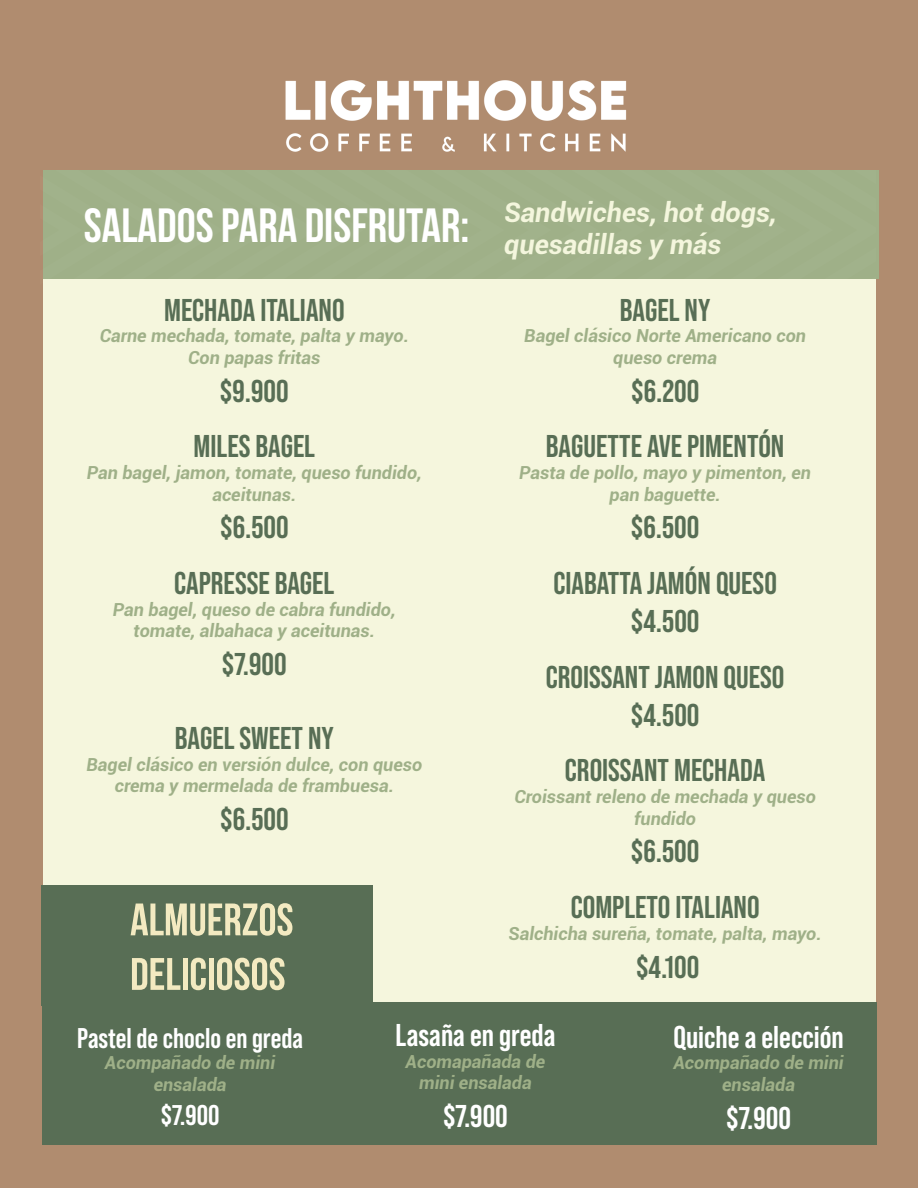
<style>
.page{position:relative;width:918px;height:1188px;background:#b08c6f}
.page>*{position:absolute;margin:0;border:0;box-sizing:border-box;transform-origin:0 0}
.t1{font:700 48px "Bebas Neue";color:#fff}
.t2{font:700 31.5px/55.8px "Bebas Neue Pro";color:#586e55;text-align:center}
.t3{font:700 31.5px "Bebas Neue Pro";color:#fff}
.t4{font:700 28.5px "Bebas Neue Pro";color:#fff}
.t5{font:italic 700 27px "Roboto";color:#f4f6dd}
.t6{font:italic 700 18px/21.6px "Roboto";color:#9fb088;text-align:center}
</style>
<div class="page">
<div style="left:43px;top:172px;width:832px;height:972px;background:#f5f6dd"></div>
<img style="left:285px;top:80px;width:342px;height:72px">
<div style="left:43px;top:170px;width:832px;height:109px;background:#a0b089"></div>
<div style="left:42px;top:1002px;width:834px;height:143px;background:#586e55"></div>
<div style="left:42px;top:885px;width:331px;height:120px;background:#586e55"></div>
<svg style="left:131px;top:903px;width:161px;height:33px"></svg>
<svg style="left:132px;top:958px;width:48px;height:32px"></svg>
<div style="left:183px;top:958px;width:5px;height:32px;background:#f3eac1"></div>
<svg style="left:191px;top:958px;width:15px;height:32px"></svg>
<div style="left:209px;top:958px;width:5px;height:32px;background:#f3eac1"></div>
<svg style="left:217px;top:958px;width:68px;height:32px"></svg>
<h1 class="t1" style="left:84px;top:199px;width:695px">SALADOS PARA DISFRUTAR: <sup>Sandwiches,</sup> <sup>hot</sup> <sup>dogs,</sup></h1>
<h3 class="t5" style="left:504px;top:225px;width:219px">quesadillas y más</h3>
<h2 class="t2" style="left:620px;top:281px;width:92px">BAGEL NY</h2>
<p class="t6" style="left:524px;top:324px;width:283px">Bagel clásico Norte Americano con queso crema</p>
<h2 class="t2" style="left:546px;top:362px;width:240px">$6.200<br>BAGUETTE AVE PIMENTÓN</h2>
<p class="t6" style="left:519px;top:461px;width:293px">Pasta de pollo, mayo y pimenton, en pan baguette.</p>
<h2 class="t2" style="left:553px;top:499px;width:225px">$6.500<br>CIABATTA JAMÓN QUESO</h2>
<h2 class="t2" style="left:546px;top:593px;width:240px">$4.500<br>CROISSANT JAMON QUESO</h2>
<h2 class="t2" style="left:565px;top:686px;width:202px">$4.500<br>CROISSANT MECHADA</h2>
<p class="t6" style="left:514px;top:785px;width:303px">Croissant releno de mechada y queso fundido</p>
<h2 class="t2" style="left:571px;top:823px;width:191px">$6.500<br>COMPLETO ITALIANO</h2>
<p class="t6" style="left:509px;top:922px;width:315px">Salchicha sureña, tomate, palta, mayo.</p>
<h2 class="t2" style="left:636px;top:938px;width:65px">$4.100</h2>
<h2 class="t2" style="left:164px;top:281px;width:182px">MECHADA ITALIANO</h2>
<p class="t6" style="left:100px;top:324px;width:311px">Carne mechada, tomate, palta y mayo.<br>Con papas fritas</p>
<h2 class="t2" style="left:194px;top:362px;width:123px">$9.900<br>MILES BAGEL</h2>
<p class="t6" style="left:87px;top:461px;width:337px">Pan bagel, jamon, tomate, queso fundido, aceitunas.</p>
<h2 class="t2" style="left:174px;top:499px;width:162px">$6.500<br>CAPRESSE BAGEL</h2>
<p class="t6" style="left:113px;top:598px;width:284px">Pan bagel, queso de cabra fundido, tomate, albahaca y aceitunas.</p>
<h2 class="t2" style="left:222px;top:636px;width:66px">$7.900</h2>
<h2 class="t2" style="left:175px;top:710px;width:160px">BAGEL SWEET NY</h2>
<p class="t6" style="left:86px;top:753px;width:337px">Bagel clásico en versión dulce, con queso crema y mermelada de frambuesa.</p>
<h2 class="t2" style="left:220px;top:791px;width:70px">$6.500</h2>
<h3 class="t4" style="left:77px;top:1021px;width:227px">Pastel de choclo en greda</h3>
<p class="t6" style="left:105px;top:1051px;width:172px">Acompañado de mini ensalada</p>
<h3 class="t4" style="left:161px;top:1099px;width:60px">$7.900</h3>
<h2 class="t3" style="left:395px;top:1017px;width:162px">Lasaña en greda</h2>
<p class="t6" style="left:406px;top:1050px;width:141px">Acomapañada de mini ensalada</p>
<h2 class="t3" style="left:443px;top:1098px;width:66px">$7.900</h2>
<h2 class="t3" style="left:673px;top:1019px;width:172px">Quiche a elección</h2>
<p class="t6" style="left:673px;top:1051px;width:172px">Acompañado de mini ensalada</p>
<h2 class="t3" style="left:726px;top:1100px;width:66px">$7.900</h2>
</div>
